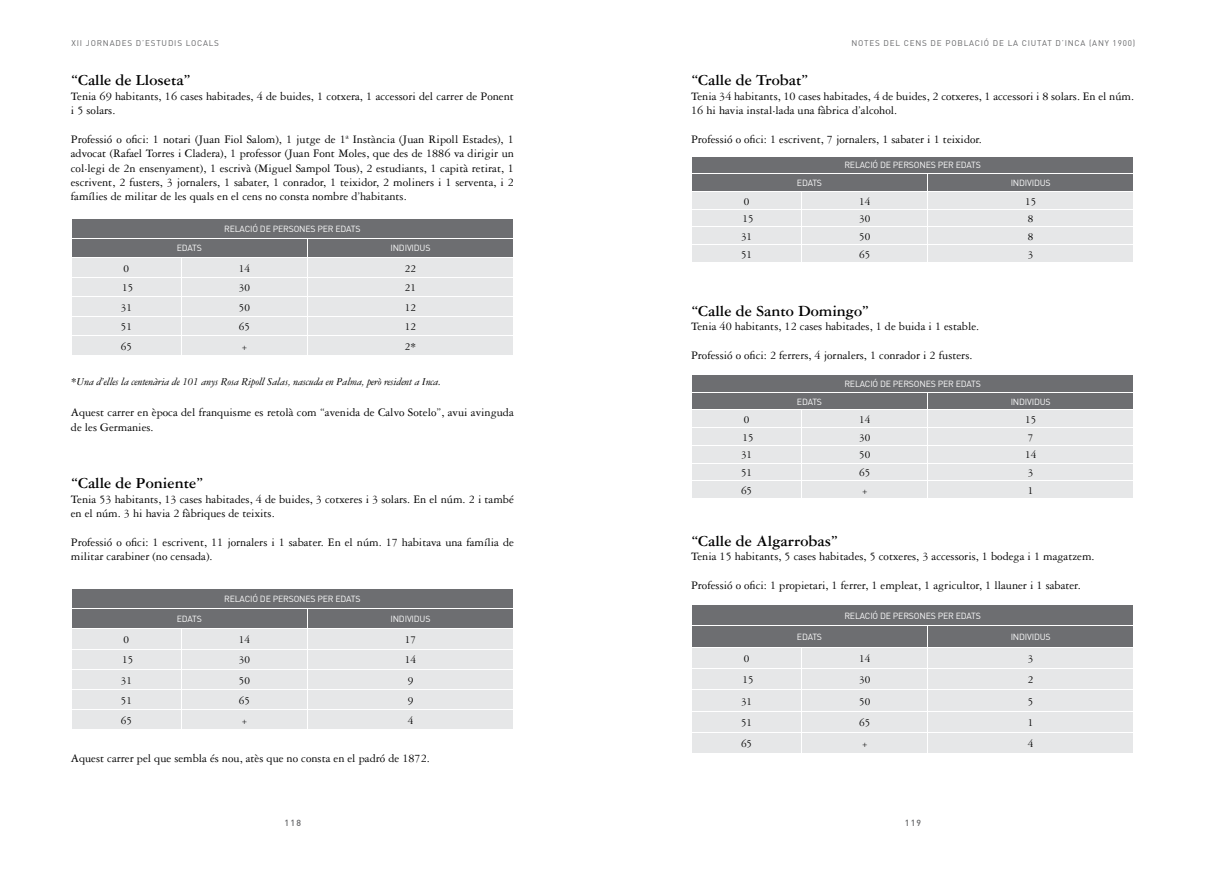
<style>
.page{position:relative;width:1205px;height:869px;background:#fff}
.page>*{position:absolute;margin:0;border:0;box-sizing:border-box;transform-origin:0 0}
.t1{font:700 16.25px "Garamond Three";color:#000}
.t2{font:12.25px/14.4px "Garamond Three";color:#000}
.t3{font:11.25px "Garamond Three";color:#000}
.t4{font:italic 11.25px "Garamond Three";letter-spacing:-.015em;color:#000}
.t5{font:8.75px "DIN";letter-spacing:-.02em;color:#fff}
.t6{font:500 8.75px "DIN";letter-spacing:.14em;color:#636466}
.t7{font:8.12px "DIN";letter-spacing:.1em;color:#636466}
</style>
<div class="page">
<svg style="left:72px;top:219px;width:441px;height:135px;background:#c5c6c8"></svg>
<svg style="left:72px;top:589px;width:441px;height:140px;background:#c6c7c8"></svg>
<svg style="left:692px;top:157px;width:441px;height:105px;background:#c1c2c3"></svg>
<svg style="left:692px;top:375px;width:441px;height:123px;background:#c6c7c9"></svg>
<svg style="left:692px;top:605px;width:441px;height:148px;background:#c5c6c8"></svg>
<p class="t7" style="left:71px;top:38px;width:149px">XII JORNADES D’ESTUDIS LOCALS</p>
<p class="t7" style="left:851px;top:38px;width:285px">NOTES DEL CENS DE POBLACIÓ DE LA CIUTAT D’INCA (ANY 1900)</p>
<h1 class="t1" style="left:71px;top:71px;width:122px">“Calle de Lloseta”</h1>
<p class="t2" style="left:71px;top:89px;width:444px">Tenia 69 habitants, 16 cases habitades, 4 de buides, 1 cotxera, 1 accessori del carrer de Ponent i 5 solars.</p>
<p class="t2" style="left:71px;top:132px;width:444px;text-align:justify">Professió o ofici: 1 notari (Juan Fiol Salom), 1 jutge de 1ª Instància (Juan Ripoll Estades), 1 advocat (Rafael Torres i Cladera), 1 professor (Juan Font Moles, que des de 1886 va dirigir un col·legi de 2n ensenyament), 1 escrivà (Miguel Sampol Tous), 2 estudiants, 1 capità retirat, 1 escrivent, 2 fusters, 3 jornalers, 1 sabater, 1 conrador, 1 teixidor, 2 moliners i 1 serventa, i 2 famílies de militar de les quals en el cens no consta nombre d’habitants.</p>
<p class="t5" style="left:224px;top:223px;width:138px">RELACIÓ DE PERSONES PER EDATS</p>
<p class="t5" style="left:177px;top:243px;width:27px">EDATS</p>
<p class="t5" style="left:390px;top:243px;width:42px">INDIVIDUS</p>
<p class="t3" style="left:124px;top:262px;width:7px">0</p>
<p class="t3" style="left:239px;top:262px;width:13px">14</p>
<p class="t3" style="left:405px;top:262px;width:13px">22</p>
<p class="t3" style="left:122px;top:281px;width:13px">15</p>
<p class="t3" style="left:239px;top:281px;width:13px">30</p>
<p class="t3" style="left:405px;top:281px;width:13px">21</p>
<p class="t3" style="left:121px;top:301px;width:13px">31</p>
<p class="t3" style="left:239px;top:301px;width:13px">50</p>
<p class="t3" style="left:405px;top:301px;width:13px">12</p>
<p class="t3" style="left:121px;top:320px;width:13px">51</p>
<p class="t3" style="left:239px;top:320px;width:13px">65</p>
<p class="t3" style="left:405px;top:320px;width:13px">12</p>
<p class="t3" style="left:121px;top:340px;width:13px">65</p>
<p class="t3" style="left:241px;top:340px;width:8px">+</p>
<p class="t3" style="left:405px;top:340px;width:13px">2*</p>
<p class="t4" style="left:71px;top:375px;width:372px">*Una d’elles la centenària de 101 anys Rosa Ripoll Salas, nascuda en Palma, però resident a Inca.</p>
<p class="t2" style="left:71px;top:405px;width:444px">Aquest carrer en època del franquisme es retolà com “avenida de Calvo Sotelo”, avui avinguda de les Germanies.</p>
<h1 class="t1" style="left:691px;top:71px;width:119px">“Calle de Trobat”</h1>
<p class="t2" style="left:691px;top:89px;width:444px">Tenia 34 habitants, 10 cases habitades, 4 de buides, 2 cotxeres, 1 accessori i 8 solars. En el núm.<br>16 hi havia instal·lada una fàbrica d’alcohol.</p>
<p class="t2" style="left:691px;top:132px;width:292px">Professió o ofici: 1 escrivent, 7 jornalers, 1 sabater i 1 teixidor.</p>
<p class="t5" style="left:844px;top:160px;width:138px">RELACIÓ DE PERSONES PER EDATS</p>
<p class="t5" style="left:797px;top:177px;width:27px">EDATS</p>
<p class="t5" style="left:1010px;top:177px;width:42px">INDIVIDUS</p>
<p class="t3" style="left:744px;top:195px;width:7px">0</p>
<p class="t3" style="left:859px;top:195px;width:13px">14</p>
<p class="t3" style="left:1025px;top:195px;width:13px">15</p>
<p class="t3" style="left:742px;top:213px;width:13px">15</p>
<p class="t3" style="left:859px;top:213px;width:13px">30</p>
<p class="t3" style="left:1028px;top:213px;width:7px">8</p>
<p class="t3" style="left:741px;top:230px;width:13px">31</p>
<p class="t3" style="left:859px;top:230px;width:13px">50</p>
<p class="t3" style="left:1028px;top:230px;width:7px">8</p>
<p class="t3" style="left:741px;top:248px;width:13px">51</p>
<p class="t3" style="left:859px;top:248px;width:13px">65</p>
<p class="t3" style="left:1028px;top:248px;width:7px">3</p>
<h1 class="t1" style="left:691px;top:301px;width:180px">“Calle de Santo Domingo”</h1>
<p class="t2" style="left:691px;top:319px;width:290px">Tenia 40 habitants, 12 cases habitades, 1 de buida i 1 estable.</p>
<p class="t2" style="left:691px;top:348px;width:283px">Professió o ofici: 2 ferrers, 4 jornalers, 1 conrador i 2 fusters.</p>
<p class="t5" style="left:844px;top:378px;width:138px">RELACIÓ DE PERSONES PER EDATS</p>
<p class="t5" style="left:797px;top:396px;width:27px">EDATS</p>
<p class="t5" style="left:1010px;top:396px;width:42px">INDIVIDUS</p>
<p class="t3" style="left:744px;top:413px;width:7px">0</p>
<p class="t3" style="left:859px;top:413px;width:13px">14</p>
<p class="t3" style="left:1025px;top:413px;width:13px">15</p>
<p class="t3" style="left:742px;top:431px;width:13px">15</p>
<p class="t3" style="left:859px;top:431px;width:13px">30</p>
<p class="t3" style="left:1028px;top:431px;width:7px">7</p>
<p class="t3" style="left:741px;top:448px;width:13px">31</p>
<p class="t3" style="left:859px;top:448px;width:13px">50</p>
<p class="t3" style="left:1025px;top:448px;width:13px">14</p>
<p class="t3" style="left:741px;top:466px;width:13px">51</p>
<p class="t3" style="left:859px;top:466px;width:13px">65</p>
<p class="t3" style="left:1028px;top:466px;width:7px">3</p>
<p class="t3" style="left:741px;top:484px;width:13px">65</p>
<p class="t3" style="left:861px;top:484px;width:8px">+</p>
<p class="t3" style="left:1028px;top:484px;width:7px">1</p>
<h1 class="t1" style="left:71px;top:474px;width:134px">“Calle de Poniente”</h1>
<p class="t2" style="left:71px;top:491px;width:444px">Tenia 53 habitants, 13 cases habitades, 4 de buides, 3 cotxeres i 3 solars. En el núm. 2 i també en el núm. 3 hi havia 2 fàbriques de teixits.</p>
<p class="t2" style="left:71px;top:534px;width:444px">Professió o ofici: 1 escrivent, 11 jornalers i 1 sabater. En el núm. 17 habitava una família de militar carabiner (no censada).</p>
<p class="t5" style="left:224px;top:593px;width:138px">RELACIÓ DE PERSONES PER EDATS</p>
<p class="t5" style="left:177px;top:613px;width:27px">EDATS</p>
<p class="t5" style="left:390px;top:613px;width:42px">INDIVIDUS</p>
<p class="t3" style="left:124px;top:633px;width:7px">0</p>
<p class="t3" style="left:239px;top:633px;width:13px">14</p>
<p class="t3" style="left:405px;top:633px;width:13px">17</p>
<p class="t3" style="left:122px;top:653px;width:13px">15</p>
<p class="t3" style="left:239px;top:653px;width:13px">30</p>
<p class="t3" style="left:405px;top:653px;width:13px">14</p>
<p class="t3" style="left:121px;top:673px;width:13px">31</p>
<p class="t3" style="left:239px;top:673px;width:13px">50</p>
<p class="t3" style="left:408px;top:673px;width:7px">9</p>
<p class="t3" style="left:121px;top:694px;width:13px">51</p>
<p class="t3" style="left:239px;top:694px;width:13px">65</p>
<p class="t3" style="left:408px;top:694px;width:7px">9</p>
<p class="t3" style="left:121px;top:714px;width:13px">65</p>
<p class="t3" style="left:241px;top:714px;width:8px">+</p>
<p class="t3" style="left:408px;top:714px;width:7px">4</p>
<p class="t2" style="left:71px;top:750px;width:360px">Aquest carrer pel que sembla és nou, atès que no consta en el padró de 1872.</p>
<h1 class="t1" style="left:691px;top:531px;width:149px">“Calle de Algarrobas”</h1>
<p class="t2" style="left:691px;top:549px;width:405px">Tenia 15 habitants, 5 cases habitades, 5 cotxeres, 3 accessoris, 1 bodega i 1 magatzem.</p>
<p class="t2" style="left:691px;top:578px;width:391px">Professió o ofici: 1 propietari, 1 ferrer, 1 empleat, 1 agricultor, 1 llauner i 1 sabater.</p>
<p class="t5" style="left:844px;top:610px;width:138px">RELACIÓ DE PERSONES PER EDATS</p>
<p class="t5" style="left:797px;top:631px;width:27px">EDATS</p>
<p class="t5" style="left:1010px;top:631px;width:42px">INDIVIDUS</p>
<p class="t3" style="left:744px;top:652px;width:7px">0</p>
<p class="t3" style="left:859px;top:652px;width:13px">14</p>
<p class="t3" style="left:1028px;top:652px;width:7px">3</p>
<p class="t3" style="left:742px;top:673px;width:13px">15</p>
<p class="t3" style="left:859px;top:673px;width:13px">30</p>
<p class="t3" style="left:1028px;top:673px;width:7px">2</p>
<p class="t3" style="left:741px;top:694px;width:13px">31</p>
<p class="t3" style="left:859px;top:694px;width:13px">50</p>
<p class="t3" style="left:1028px;top:694px;width:7px">5</p>
<p class="t3" style="left:741px;top:716px;width:13px">51</p>
<p class="t3" style="left:859px;top:716px;width:13px">65</p>
<p class="t3" style="left:1028px;top:716px;width:7px">1</p>
<p class="t3" style="left:741px;top:737px;width:13px">65</p>
<p class="t3" style="left:861px;top:737px;width:8px">+</p>
<p class="t3" style="left:1028px;top:737px;width:7px">4</p>
<p class="t6" style="left:285px;top:816px;width:18px">118</p>
<p class="t6" style="left:905px;top:816px;width:18px">119</p>
</div>
